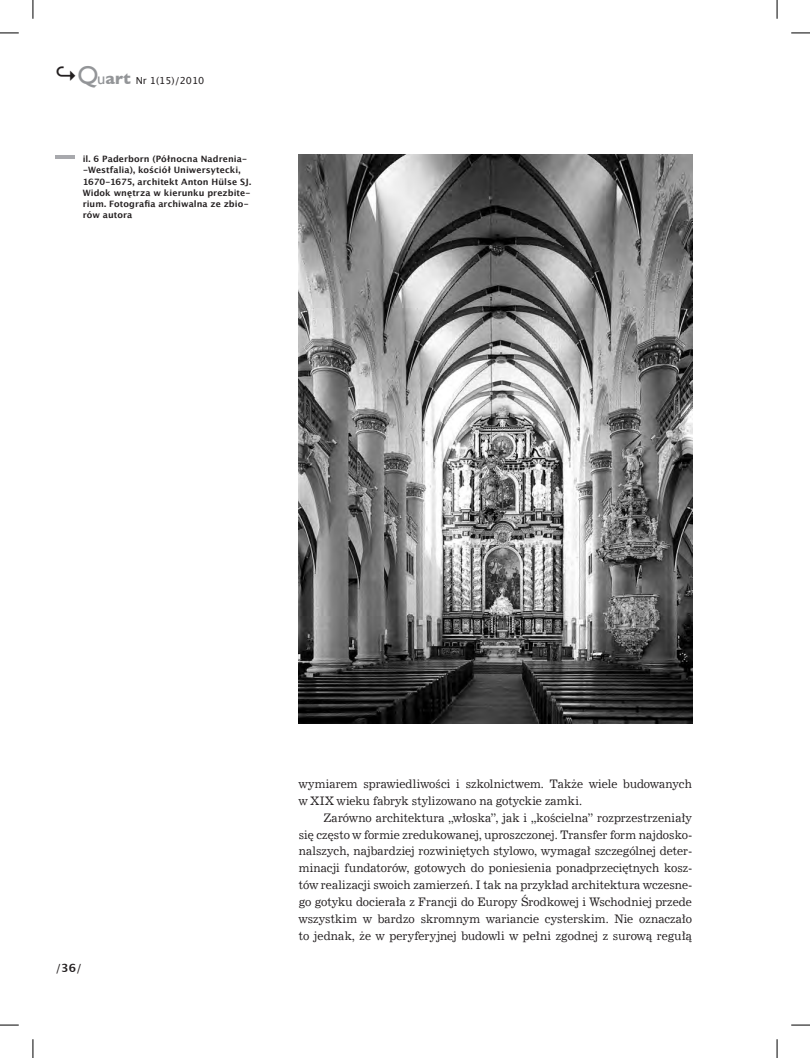
<style>
.page{position:relative;width:810px;height:1058px;background:#fff}
.page>*{position:absolute;margin:0;border:0;box-sizing:border-box;transform-origin:0 0}
.t1{font:11.75px "News 702 EU";letter-spacing:.005em;color:#231f20;scale:.94 1}
.t2{font:11.25px "Lucida Grande";color:#231f20}
.t3{font:9.75px "Lucida Grande";color:#231f20}
.t4{font:700 8.75px/11.2px "Lucida Grande";letter-spacing:.01em;color:#231f20}
.s1{font-weight:700;font-size:22.5px}
.s2{font-family:"Gill Sans";font-size:25.75px;color:#939598}
.s3{font-family:"Gill Sans";font-size:16.5px;color:#939598}
.s4{font-family:"Gill Sans";font-weight:700;font-size:16.5px;color:#939598}
.s5{font-weight:700}
</style>
<div class="page">
<img style="left:299px;top:155px;width:393px;height:569px">
<hr style="left:55px;top:155px;width:20px;height:3px;background:#a8a9ad">
<svg style="left:0;top:32px;width:19px;height:2px"></svg>
<svg style="left:791px;top:32px;width:19px;height:2px"></svg>
<svg style="left:0;top:1024px;width:19px;height:2px"></svg>
<svg style="left:791px;top:1024px;width:19px;height:2px"></svg>
<svg style="left:32px;top:0;width:2px;height:19px"></svg>
<svg style="left:32px;top:1039px;width:2px;height:19px"></svg>
<svg style="left:776px;top:0;width:2px;height:19px"></svg>
<svg style="left:776px;top:1039px;width:2px;height:19px"></svg>
<p class="t3" style="left:55px;top:75px;width:151px"><span class="s1">↪</span><span class="s2">Q</span><span class="s3">u</span><span class="s4">art</span> Nr 1(15)/2010</p>
<p class="t4" style="left:83px;top:153px;width:170px">il. 6 Paderborn (Północna Nadrenia--Westfalia), kościół Uniwersytecki,<br>1670-1675, architekt Anton Hülse SJ.<br>Widok wnętrza w kierunku prezbite&shy;rium. Fotografia archiwalna ze zbio&shy;rów autora</p>
<p class="t2" style="left:55px;top:961px;width:28px">/<span class="s5">36</span>/</p>
<p class="t1" style="left:299px;top:776px;width:420px">wymiarem sprawiedliwości i szkolnictwem. Także wiele budowanych</p>
<p class="t1" style="left:299px;top:793px;width:303px">w XIX wieku fabryk stylizowano na gotyckie zamki.</p>
<p class="t1" style="left:323px;top:810px;width:394px">Zarówno architektura „włoska”, jak i „kościelna” rozprzestrzeniały</p>
<p class="t1" style="left:299px;top:827px;width:420px">się często w formie zredukowanej, uproszczonej. Transfer form najdosko-</p>
<p class="t1" style="left:299px;top:844px;width:420px">nalszych, najbardziej rozwiniętych stylowo, wymagał szczególnej deter-</p>
<p class="t1" style="left:299px;top:861px;width:420px">minacji fundatorów, gotowych do poniesienia ponadprzeciętnych kosz-</p>
<p class="t1" style="left:299px;top:878px;width:420px">tów realizacji swoich zamierzeń. I tak na przykład architektura wczesne-</p>
<p class="t1" style="left:299px;top:895px;width:420px">go gotyku docierała z Francji do Europy Środkowej i Wschodniej przede</p>
<p class="t1" style="left:299px;top:911px;width:420px">wszystkim w bardzo skromnym wariancie cysterskim. Nie oznaczało</p>
<p class="t1" style="left:299px;top:928px;width:420px">to jednak, że w peryferyjnej budowli w pełni zgodnej z surową regułą</p>
</div>
